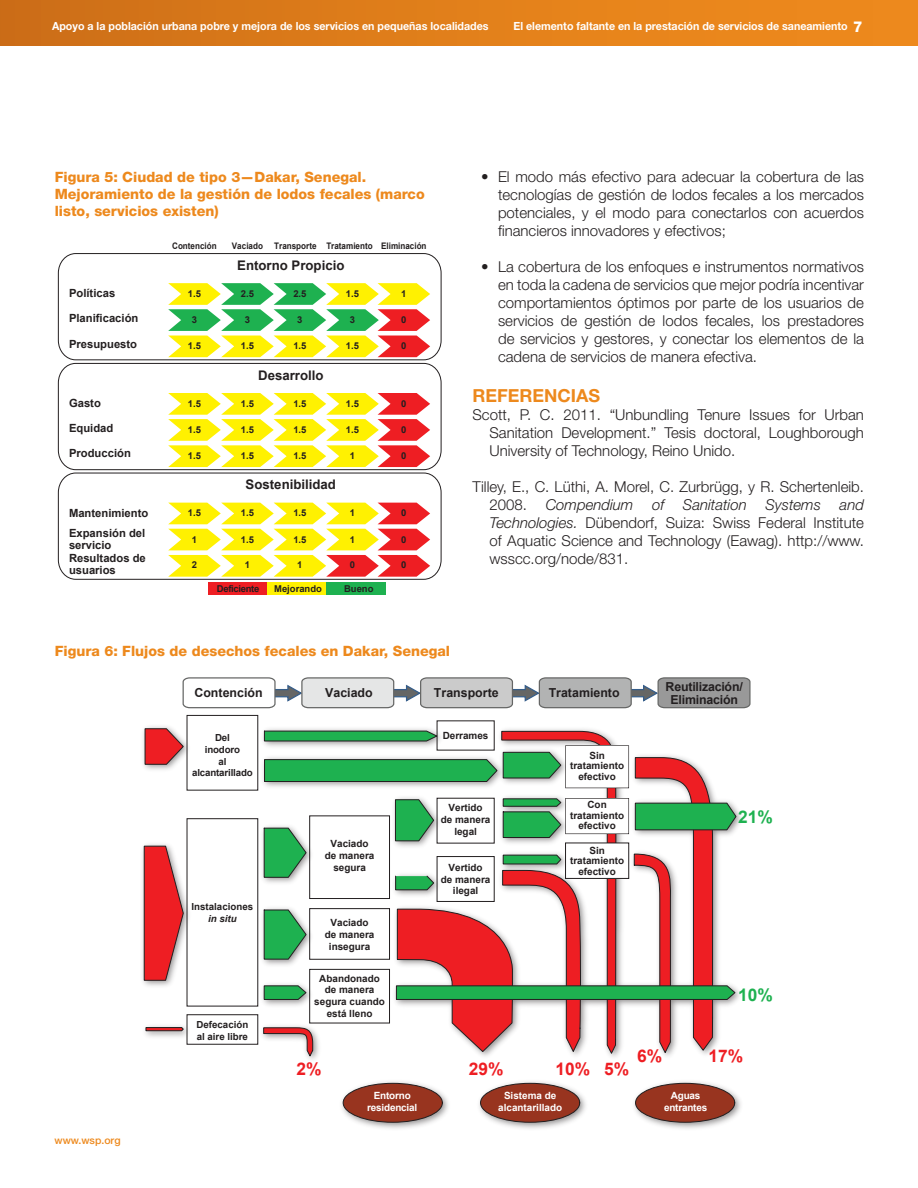
<style>
.page{position:relative;width:918px;height:1188px;background:#fff}
.page>*{position:absolute;margin:0;border:0;box-sizing:border-box;transform-origin:0 0}
.t1{font:700 18px "Helvetica Neue LT Std";color:#ed891d}
.t2{font:700 17.4px "Arial";color:#ee1e23}
.t3{font:700 17.4px "Arial";color:#1eb150}
.t4{font:300 15px/18px "Helvetica Neue LT Std";color:#231f20;text-align:justify}
.t5{font:800 14.25px/17.1px "Helvetica Neue LT Std";color:#ed891d}
.t6{font:700 13.2px "Arial";color:#231f20}
.t7{font:700 12.45px/13.5px "Arial";color:#231f20;text-align:center}
.t8{font:700 11.25px "Helvetica Neue LT Std";color:#fff;scale:.95 1}
.t9{font:700 11.25px/12px "Arial";color:#231f20}
.t10{font:500 10.5px "Helvetica Neue LT Std";color:#ed891d}
.t11{font:700 9.9px/11.9px "Arial";color:#231f20;text-align:center}
.t12{font:700 9.9px/11.9px "Arial";letter-spacing:-.015em;color:#fff;text-align:center}
.t13{font:700 9.75px/11.7px "Arial";color:#231f20}
.t14{font:italic 700 9.75px "Arial";color:#231f20}
.t15{font:700 9.45px "Arial";color:#231f20}
.t16{font:700 9.45px "Arial";letter-spacing:-.035em;color:#231f20}
.t17{font:700 9px "Arial";color:#231f20;scale:.9 1}
.s1{font-weight:800;font-size:15px}
.s2{font-style:italic}
</style>
<div class="page">
<div style="left:0;top:0;width:918px;height:46px;background:linear-gradient(to right,#ce6f18,#f18d1d)"></div>
<img style="left:142px;top:722px;width:599px;height:407px">
<svg style="left:144px;top:728px;width:40px;height:37px"></svg>
<svg style="left:144px;top:845px;width:40px;height:136px;background:#e14c50"></svg>
<svg style="left:145px;top:1027px;width:39px;height:4px"></svg>
<div style="left:635px;top:1083px;width:100px;height:40px;background:#98341f;border:1px solid #231f20;border-radius:50%"></div>
<div style="left:480px;top:1083px;width:100px;height:40px;background:#98341f;border:1px solid #231f20;border-radius:50%"></div>
<div style="left:343px;top:1083px;width:100px;height:40px;background:#98341f;border:1px solid #231f20;border-radius:50%"></div>
<div style="left:187px;top:1014px;width:71px;height:31px;border:1px solid #231f20"></div>
<svg style="left:182px;top:677px;width:569px;height:32px"></svg>
<svg style="left:263px;top:730px;width:474px;height:327px"></svg>
<div style="left:565px;top:843px;width:64px;height:36px;border:1px solid #231f20"></div>
<svg style="left:58px;top:253px;width:384px;height:327px"></svg>
<div style="left:208px;top:583px;width:60px;height:12px;background:#ee1e23"></div>
<div style="left:268px;top:583px;width:59px;height:12px;background:#fff101"></div>
<div style="left:327px;top:583px;width:59px;height:12px;background:#1eb150"></div>
<p class="t8" style="left:52px;top:19px;width:461px">Apoyo a la población urbana pobre y mejora de los servicios en pequeñas localidades</p>
<p class="t8" style="left:513px;top:19px;width:369px">El elemento faltante en la prestación de servicios de saneamiento <span class="s1">7</span></p>
<p class="t5" style="left:55px;top:168px;width:372px">Figura 5: Ciudad de tipo 3—Dakar, Senegal.<br>Mejoramiento de la gestión de lodos fecales (marco listo, servicios existen)</p>
<p class="t17" style="left:172px;top:240px;width:51px">Contención</p>
<p class="t17" style="left:232px;top:240px;width:36px">Vaciado</p>
<p class="t17" style="left:274px;top:240px;width:171px">Transporte Tratamiento Eliminación</p>
<p class="t9" style="left:69px;top:288px;width:48px">Políticas</p>
<p class="t9" style="left:69px;top:313px;width:71px">Planificación</p>
<p class="t9" style="left:69px;top:338px;width:70px">Presupuesto</p>
<p class="t9" style="left:69px;top:397px;width:33px">Gasto</p>
<p class="t9" style="left:69px;top:422px;width:46px">Equidad</p>
<p class="t9" style="left:69px;top:448px;width:63px">Producción</p>
<p class="t9" style="left:69px;top:507px;width:81px">Mantenimiento</p>
<p class="t9" style="left:69px;top:527px;width:78px">Expansión del servicio</p>
<p class="t9" style="left:69px;top:553px;width:78px">Resultados de usuarios</p>
<p class="t15" style="left:188px;top:287px;width:15px">1.5</p>
<p class="t15" style="left:192px;top:314px;width:7px">3</p>
<p class="t15" style="left:188px;top:339px;width:15px">1.5</p>
<p class="t15" style="left:188px;top:397px;width:15px">1.5</p>
<p class="t15" style="left:188px;top:424px;width:15px">1.5</p>
<p class="t15" style="left:188px;top:449px;width:15px">1.5</p>
<p class="t15" style="left:188px;top:507px;width:15px">1.5</p>
<p class="t15" style="left:192px;top:533px;width:7px">1</p>
<p class="t15" style="left:192px;top:559px;width:7px">2</p>
<p class="t6" style="left:237px;top:256px;width:109px">Entorno Propicio</p>
<p class="t15" style="left:241px;top:287px;width:15px">2.5</p>
<p class="t15" style="left:245px;top:314px;width:7px">3</p>
<p class="t15" style="left:241px;top:339px;width:15px">1.5</p>
<p class="t15" style="left:293px;top:287px;width:15px">2.5</p>
<p class="t15" style="left:297px;top:314px;width:7px">3</p>
<p class="t15" style="left:293px;top:339px;width:15px">1.5</p>
<p class="t6" style="left:258px;top:366px;width:67px">Desarrollo</p>
<p class="t15" style="left:241px;top:397px;width:15px">1.5</p>
<p class="t15" style="left:241px;top:424px;width:15px">1.5</p>
<p class="t15" style="left:241px;top:449px;width:15px">1.5</p>
<p class="t15" style="left:293px;top:397px;width:15px">1.5</p>
<p class="t15" style="left:293px;top:424px;width:15px">1.5</p>
<p class="t15" style="left:293px;top:449px;width:15px">1.5</p>
<p class="t6" style="left:246px;top:476px;width:92px">Sostenibilidad</p>
<p class="t15" style="left:241px;top:507px;width:15px">1.5</p>
<p class="t15" style="left:241px;top:533px;width:15px">1.5</p>
<p class="t15" style="left:245px;top:559px;width:7px">1</p>
<p class="t15" style="left:293px;top:507px;width:15px">1.5</p>
<p class="t15" style="left:293px;top:533px;width:15px">1.5</p>
<p class="t15" style="left:297px;top:559px;width:7px">1</p>
<p class="t15" style="left:346px;top:287px;width:15px">1.5</p>
<p class="t15" style="left:350px;top:314px;width:7px">3</p>
<p class="t15" style="left:346px;top:339px;width:15px">1.5</p>
<p class="t15" style="left:346px;top:397px;width:15px">1.5</p>
<p class="t15" style="left:346px;top:424px;width:15px">1.5</p>
<p class="t15" style="left:350px;top:449px;width:7px">1</p>
<p class="t15" style="left:350px;top:507px;width:7px">1</p>
<p class="t15" style="left:350px;top:533px;width:7px">1</p>
<p class="t15" style="left:350px;top:559px;width:7px">0</p>
<p class="t16" style="left:217px;top:582px;width:44px">Deficiente</p>
<p class="t15" style="left:274px;top:582px;width:49px">Mejorando</p>
<p class="t15" style="left:344px;top:582px;width:31px">Bueno</p>
<p class="t15" style="left:401px;top:287px;width:7px">1</p>
<p class="t15" style="left:401px;top:314px;width:7px">0</p>
<p class="t15" style="left:401px;top:339px;width:7px">0</p>
<p class="t15" style="left:401px;top:397px;width:7px">0</p>
<p class="t15" style="left:401px;top:424px;width:7px">0</p>
<p class="t15" style="left:401px;top:449px;width:7px">0</p>
<p class="t15" style="left:401px;top:507px;width:7px">0</p>
<p class="t15" style="left:401px;top:533px;width:7px">0</p>
<p class="t15" style="left:401px;top:559px;width:7px">0</p>
<p class="t5" style="left:55px;top:642px;width:397px">Figura 6: Flujos de desechos fecales en Dakar, Senegal</p>
<p class="t4" style="left:498px;top:168px;width:368px;text-indent:-17px">• El modo más efectivo para adecuar la cobertura de las tecnologías de gestión de lodos fecales a los mercados potenciales, y el modo para conectarlos con acuerdos financieros innovadores y efectivos;</p>
<p class="t4" style="left:498px;top:258px;width:368px;text-indent:-17px">• La cobertura de los enfoques e instrumentos normativos en toda la cadena de servicios que mejor podría incentivar comportamientos óptimos por parte de los usuarios de servicios de gestión de lodos fecales, los prestadores de servicios y gestores, y conectar los elementos de la cadena de servicios de manera efectiva.</p>
<p class="t1" style="left:472px;top:385px;width:129px">REFERENCIAS</p>
<p class="t4" style="left:489px;top:405px;width:376px;text-indent:-17px">Scott, P. C. 2011. “Unbundling Tenure Issues for Urban Sanitation Development.” Tesis doctoral, Loughborough University of Technology, Reino Unido.</p>
<p class="t4" style="left:490px;top:477px;width:376px;text-indent:-17px">Tilley, E., C. Lüthi, A. Morel, C. Zurbrügg, y R. Schertenleib.<br>2008. <span class="s2">Compendium of Sanitation Systems and Technologies.</span> Dübendorf, Suiza: Swiss Federal Institute of Aquatic Science and Technology (Eawag). http://www. wsscc.org/node/831.</p>
<p class="t7" style="left:194px;top:686px;width:70px">Contención</p>
<p class="t7" style="left:325px;top:686px;width:49px">Vaciado</p>
<p class="t7" style="left:434px;top:686px;width:66px">Transporte</p>
<p class="t7" style="left:549px;top:686px;width:72px">Tratamiento</p>
<p class="t7" style="left:666px;top:680px;width:79px">Reutilización/<br>Eliminación</p>
<p class="t10" style="left:55px;top:1134px;width:67px">www.wsp.org</p>
<p class="t13" style="left:192px;top:732px;width:62px;text-align:center">Del<br>inodoro<br>al alcantarillado</p>
<p class="t13" style="left:192px;top:901px;width:63px">Instalaciones</p>
<p class="t14" style="left:208px;top:912px;width:30px">in situ</p>
<p class="t13" style="left:196px;top:1019px;width:53px">Defecación al aire libre</p>
<p class="t11" style="left:325px;top:838px;width:51px">Vaciado de manera segura</p>
<p class="t11" style="left:325px;top:917px;width:51px">Vaciado de manera insegura</p>
<p class="t11" style="left:314px;top:972px;width:72px">Abandonado de manera segura cuando está lleno</p>
<p class="t11" style="left:443px;top:729px;width:47px">Derrames</p>
<p class="t11" style="left:441px;top:802px;width:51px">Vertido<br>de manera legal</p>
<p class="t11" style="left:441px;top:862px;width:51px">Vertido<br>de manera ilegal</p>
<p class="t11" style="left:570px;top:750px;width:56px;line-height:10.5px">Sin tratamiento efectivo</p>
<p class="t11" style="left:570px;top:800px;width:56px;line-height:10.5px">Con tratamiento efectivo</p>
<p class="t11" style="left:570px;top:845px;width:56px;line-height:10.5px">Sin tratamiento efectivo</p>
<p class="t3" style="left:738px;top:806px;width:36px">21%</p>
<p class="t3" style="left:738px;top:983px;width:36px">10%</p>
<p class="t2" style="left:297px;top:1058px;width:27px">2%</p>
<p class="t2" style="left:469px;top:1058px;width:36px">29%</p>
<p class="t2" style="left:555px;top:1058px;width:75px">10% 5%</p>
<p class="t12" style="left:367px;top:1090px;width:52px">Entorno residencial</p>
<p class="t12" style="left:498px;top:1090px;width:65px">Sistema de alcantarillado</p>
<p class="t2" style="left:637px;top:1045px;width:27px">6%</p>
<p class="t2" style="left:709px;top:1044px;width:36px">17%</p>
<p class="t12" style="left:664px;top:1090px;width:45px">Aguas entrantes</p>
</div>
